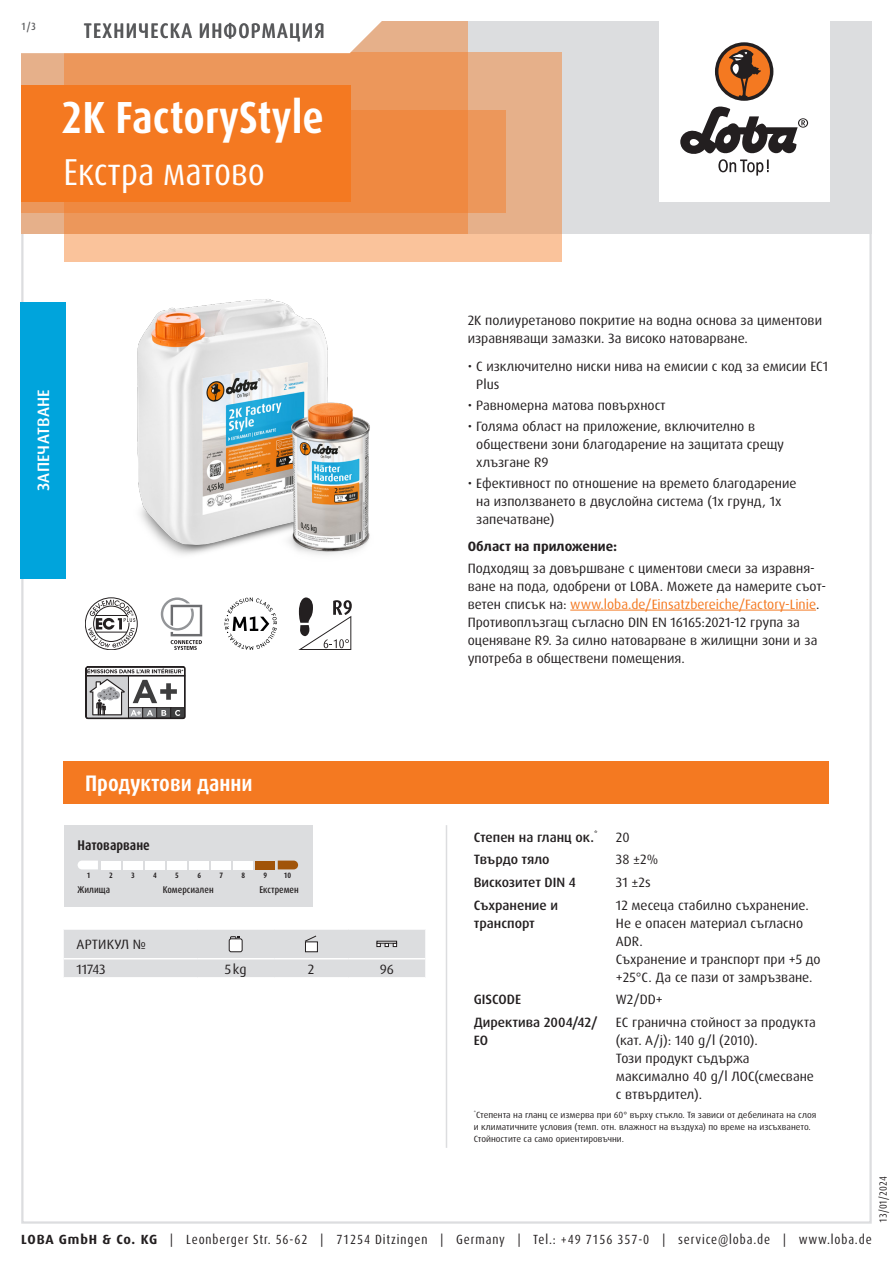
<style>
.page{position:relative;width:893px;height:1263px;background:#fff}
.page>*{position:absolute;margin:0;border:0;box-sizing:border-box;transform-origin:0 0}
.Produktname_weiss{font:700 condensed 45px "Dax Pro";color:#fff}
.Variante_weiss{font:condensed 37.5px "Dax Pro";color:#fff}
.Abschnitt{font:700 condensed 22.5px "Dax Pro";color:#fff}
.TI{font:500 condensed 21px "Dax Pro";letter-spacing:.06em;color:#57585a}
.Produktart_Versiegelung{font:500 16.5px "Dax Pro";letter-spacing:.01em;color:#fff}
.skala_name{font:700 condensed 14.1px "Dax Pro";color:#231f20}
.Text{font:13.5px/18px "Dax Pro";color:#231f20}
.Text_ohne_Silbentrennung{font:13.5px/18px "Dax Pro";color:#231f20}
.Text_Medium{font:500 13.5px/18px "Dax Pro";color:#231f20}
.Text_Bold{font:700 13.5px "Dax Pro";color:#231f20}
.Text_Großbuchstaben{font:13.5px "Dax Pro";letter-spacing:.01em;color:#231f20}
.Text_zentriert{font:13.5px "Dax Pro";color:#231f20}
.t1{font:condensed 13.35px "Dax Pro";letter-spacing:.065em;color:#231f20}
.t2{font:condensed 10.5px "Dax Pro";color:#231f20}
.t3{font:500 condensed 10.5px "Dax Pro";color:#57585a}
.skala_desc_middle{font:500 condensed 9.75px "Dax Pro";color:#231f20}
.skala_desc_right{font:500 condensed 9.75px "Dax Pro";color:#231f20}
.skala_desc_left{font:500 condensed 9.75px "Dax Pro";color:#231f20}
.Footnote{font:9px/12px "Dax Pro";color:#231f20}
.skala_number{font:700 condensed 7.8px "Dax Pro";color:#231f20}
.s1{color:#f47921}
.s2{font-weight:700;font-stretch:normal}
</style>
<div class="page">
<hr style="left:446px;top:825px;width:1px;height:323px;background:#dcdddf">
<svg style="left:64px;top:929px;width:361px;height:48px;background:#dcdcde"></svg>
<div style="left:64px;top:825px;width:249px;height:82px;background:#dcdddf"></div>
<svg style="left:78px;top:860px;width:20px;height:9px"></svg>
<div style="left:101px;top:860px;width:20px;height:9px;background:#fff"></div>
<div style="left:123px;top:860px;width:20px;height:9px;background:#fff"></div>
<div style="left:145px;top:860px;width:20px;height:9px;background:#fff"></div>
<div style="left:167px;top:860px;width:20px;height:9px;background:#fff"></div>
<div style="left:189px;top:860px;width:20px;height:9px;background:#fff"></div>
<div style="left:212px;top:860px;width:19px;height:9px;background:#fff"></div>
<div style="left:234px;top:860px;width:19px;height:9px;background:#fff"></div>
<div style="left:256px;top:860px;width:19px;height:9px;background:#a15409"></div>
<svg style="left:278px;top:860px;width:20px;height:9px"></svg>
<div style="left:64px;top:761px;width:765px;height:43px;background:#f47921"></div>
<svg style="left:85px;top:597px;width:53px;height:53px"></svg>
<svg style="left:161px;top:597px;width:41px;height:53px"></svg>
<svg style="left:225px;top:597px;width:52px;height:53px"></svg>
<svg style="left:298px;top:597px;width:54px;height:53px"></svg>
<svg style="left:85px;top:666px;width:100px;height:53px"></svg>
<hr style="left:570px;top:610px;width:246px;height:1px;background:#f47921">
<img style="left:137px;top:299px;width:233px;height:256px">
<div style="left:20px;top:302px;width:46px;height:276px;background:#00a4dc"></div>
<div style="left:21px;top:21px;width:851px;height:213px;background:#dcdddf"></div>
<div style="left:659px;top:0;width:170px;height:202px;background:#fff"></div>
<svg style="left:680px;top:106px;width:128px;height:70px"></svg>
<div style="left:715px;top:42px;width:58px;height:59px;background:#231f20;border-radius:50%"></div>
<svg style="left:718px;top:45px;width:52px;height:52px"></svg>
<div style="left:64px;top:52px;width:497px;height:209px;background:linear-gradient(to right,#fec79f,#efb992)"></div>
<div style="left:21px;top:111px;width:485px;height:102px;background:#ec975b"></div>
<svg style="left:21px;top:21px;width:447px;height:213px;background:#ec9355"></svg>
<svg style="left:21px;top:21px;width:411px;height:34px;background:#faede4"></svg>
<div style="left:21px;top:85px;width:330px;height:117px;background:#f47921"></div>
<p class="t3" style="left:21px;top:19px;width:16px">1/3</p>
<p class="TI" style="left:84px;top:17px;width:242px">ТЕХНИЧЕСКА ИНФОРМАЦИЯ</p>
<p class="Produktname_weiss" style="left:61px;top:89px;width:264px">2K FactoryStyle</p>
<p class="Variante_weiss" style="left:63px;top:148px;width:203px">Екстра матово</p>
<p class="Produktart_Versiegelung" style="left:33px;top:491px;width:103px;rotate:-90deg">ЗАПЕЧАТВАНЕ</p>
<p class="Abschnitt" style="left:85px;top:769px;width:169px">Продуктови данни</p>
<p class="skala_name" style="left:78px;top:836px;width:74px">Натоварване</p>
<p class="skala_number" style="left:87px;top:871px;width:5px">1</p>
<p class="skala_number" style="left:109px;top:871px;width:5px">2</p>
<p class="skala_number" style="left:131px;top:871px;width:5px">3</p>
<p class="skala_number" style="left:153px;top:871px;width:5px">4</p>
<p class="skala_number" style="left:175px;top:871px;width:5px">5</p>
<p class="skala_number" style="left:197px;top:871px;width:5px">6</p>
<p class="skala_number" style="left:219px;top:871px;width:5px">7</p>
<p class="skala_number" style="left:241px;top:871px;width:5px">8</p>
<p class="skala_number" style="left:264px;top:871px;width:5px">9</p>
<p class="skala_number" style="left:284px;top:871px;width:9px">10</p>
<p class="skala_desc_left" style="left:78px;top:883px;width:34px">Жилища</p>
<p class="skala_desc_middle" style="left:163px;top:883px;width:52px">Комерсиален</p>
<p class="skala_desc_right" style="left:259px;top:883px;width:41px">Екстремен</p>
<p class="Text_Großbuchstaben" style="left:77px;top:936px;width:71px">АРТИКУЛ №</p>
<p class="Text" style="left:77px;top:960px;width:31px">11743</p>
<p class="Text_zentriert" style="left:225px;top:960px;width:23px">5kg</p>
<p class="Text_zentriert" style="left:308px;top:960px;width:8px">2</p>
<p class="Text_zentriert" style="left:380px;top:960px;width:16px">96</p>
<p class="Text" style="left:468px;top:312px;width:356px">2K полиуретаново покритие на водна основа за циментови изравняващи замазки. За високо натоварване.</p>
<p class="Text" style="left:476px;top:357px;width:353px;text-indent:-9px">• С изключително ниски нива на емисии с код за емисии EC1<br>Plus</p>
<p class="Text" style="left:468px;top:396px;width:200px">• Равномерна матова повърхност</p>
<p class="Text" style="left:476px;top:417px;width:309px;text-indent:-9px">• Голяма област на приложение, включително в обществени зони благодарение на защитата срещу хлъзгане R9</p>
<p class="Text" style="left:476px;top:474px;width:322px;text-indent:-9px">• Ефективност по отношение на времето благодарение на използването в двуслойна система (1x грунд, 1x запечатване)</p>
<p class="Text_Bold" style="left:468px;top:538px;width:151px">Област на приложение:</p>
<p class="Text" style="left:468px;top:559px;width:360px">Подходящ за довършване с циментови смеси за изравня&shy;ване на пода, одобрени от LOBA. Можете да намерите съот&shy;ветен списък на: <span class="s1">www.loba.de/Einsatzbereiche/Factory-Linie</span>.<br>Противоплъзгащ съгласно DIN EN 16165:2021-12 група за оценяване R9. За силно натоварване в жилищни зони и за употреба в обществени помещения.</p>
<p class="Text_Medium" style="left:474px;top:828px;width:125px">Степен на гланц ок.<sup>*</sup></p>
<p class="Text_ohne_Silbentrennung" style="left:616px;top:828px;width:15px">20</p>
<p class="Text_Medium" style="left:474px;top:851px;width:77px">Твърдо тяло</p>
<p class="Text_ohne_Silbentrennung" style="left:616px;top:851px;width:44px">38 ±2%</p>
<p class="Text_Medium" style="left:474px;top:873px;width:104px">Вискозитет DIN 4</p>
<p class="Text_ohne_Silbentrennung" style="left:616px;top:873px;width:36px">31 ±2s</p>
<p class="Text_Medium" style="left:474px;top:896px;width:86px">Съхранение и транспорт</p>
<p class="Text_ohne_Silbentrennung" style="left:616px;top:896px;width:194px">12 месеца стабилно съхранение.</p>
<p class="Text_ohne_Silbentrennung" style="left:616px;top:914px;width:189px">Не е опасен материал съгласно<br>ADR.</p>
<p class="Text_ohne_Silbentrennung" style="left:616px;top:950px;width:206px">Съхранение и транспорт при +5 до +25°C. Да се пази от замръзване.</p>
<p class="Text_Medium" style="left:474px;top:990px;width:49px">GISCODE</p>
<p class="Text_ohne_Silbentrennung" style="left:616px;top:990px;width:48px">W2/DD+</p>
<p class="Text_Medium" style="left:474px;top:1013px;width:125px">Директива 2004/42/<br>ЕО</p>
<p class="Text_ohne_Silbentrennung" style="left:616px;top:1013px;width:201px">ЕС гранична стойност за продукта (кат. A/j): 140 g/l (2010).</p>
<p class="Text_ohne_Silbentrennung" style="left:616px;top:1049px;width:200px">Този продукт съдържа максимално 40 g/l ЛОС(смесване с втвърдител).</p>
<p class="Footnote" style="left:474px;top:1109px;width:344px"><sup>*</sup>Степента на гланц се измерва при 60° върху стъкло. Тя зависи от дебелината на слоя и климатичните условия (темп. отн. влажност на въздуха) по време на изсъхването.<br>Стойностите са само ориентировъчни.</p>
<p class="t2" style="left:876px;top:1222px;width:48px;rotate:-90deg">13/01/2024</p>
<p class="t1" style="left:21px;top:1230px;width:852px"><span class="s2">LOBA GmbH &amp; Co. KG</span> | Leonberger Str. 56-62 | 71254 Ditzingen | Germany | Tel.: +49 7156 357-0 | service@loba.de | www.loba.de</p>
</div>
